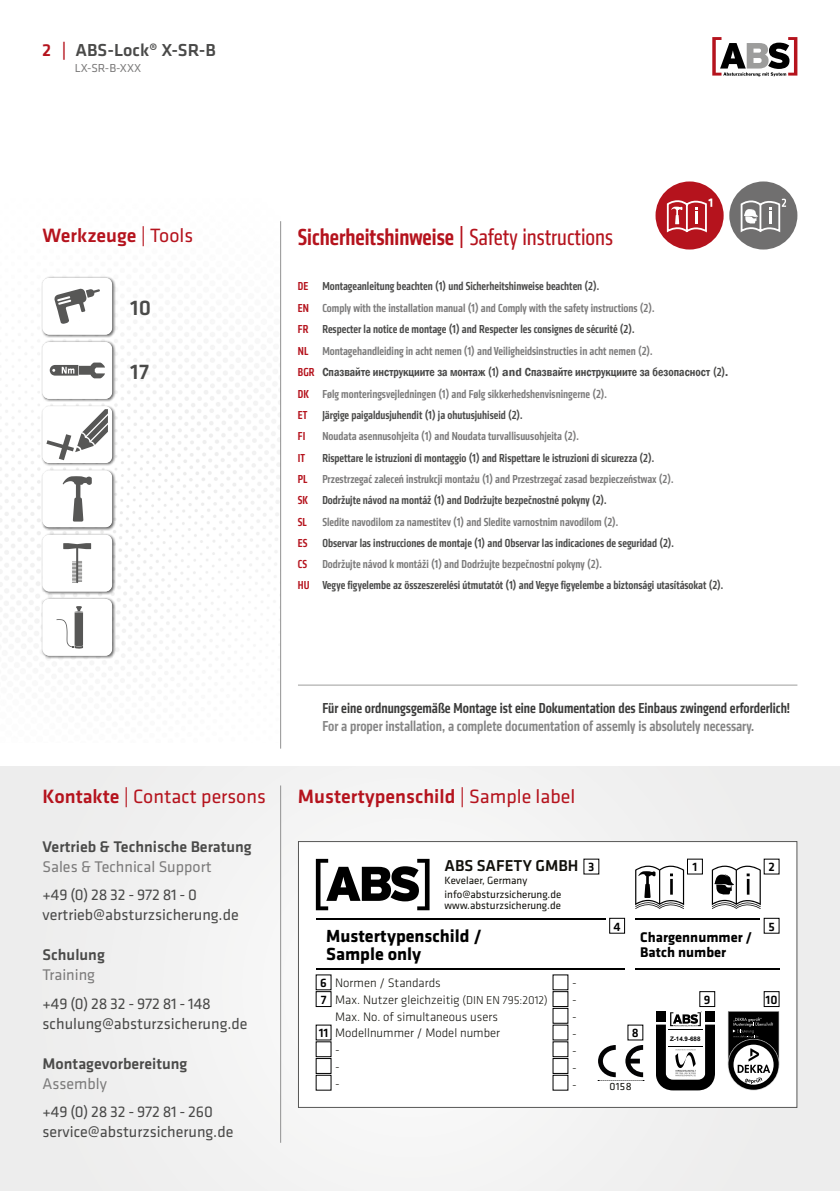
<style>
.page{position:relative;width:840px;height:1191px;background:#fff}
.page>*{position:absolute;margin:0;border:0;box-sizing:border-box;transform-origin:0 0}
.t1{font:500 24px "Klavika Condensed";color:#b5131d}
.t2{font:500 22px "Klavika Basic";color:#4a4a49}
.t3{font:500 20px "Klavika Basic";color:#b5131d}
.t4{font:20px "Klavika Basic";color:#b5131d}
.t5{font:700 18.2px/18.2px "Klavika Basic";color:#000}
.t6{font:500 18px "Klavika Basic";color:#4a4a49}
.t7{font:500 16.4px "Klavika Basic";color:#12110c}
.t8{font:16px/20px "Klavika Basic";color:#4a4a49}
.t9{font:500 16px "Klavika Basic";color:#4a4a49}
.t10{font:16px "Klavika Basic";color:#7c7b7b}
.t11{font:500 15px "Klavika Condensed";color:#3c3c3b}
.t12{font:500 15px "Klavika Condensed";color:#878787}
.t13{font:700 14.6px/15.4px "Klavika Basic";color:#000}
.t14{font:300 12.8px/16.8px "Klavika Basic";color:#12110c;text-align:justify}
.t15{font:500 12.8px/16.8px "Klavika Basic";color:#000}
.t16{font:500 12px/21.2px "Klavika Condensed";color:#4a4a49}
.t17{font:500 12px/21.6px "Klavika Condensed";color:#7c7b7b}
.t18{font:600 12px "Franklin Gothic";color:#4a4a49;scale:.83 1}
.t19{font:12px "Klavika Basic";color:#7c7b7b}
.t20{font:500 12px "Klavika Condensed";color:#b5131d}
.t21{font:10.8px/13.6px "Klavika Basic";color:#12110c}
.t22{font:700 6.2px "Arial";color:#000}
.s1{color:#b5131d}
.s2{font-weight:400}
.s3{color:#4a4a49}
.s4{font-family:"Klavika Condensed";font-weight:500;color:#b5131d}
.s5{font-family:"Klavika Condensed";font-weight:500}
.s6{color:#7c7b7b}
.s7{font-weight:500}
.s8{font-size:11.8px}
</style>
<div class="page">
<svg style="left:712px;top:37px;width:85px;height:39px"></svg>
<div style="left:0;top:766px;width:839px;height:425px;background:#f0f0f0"></div>
<img style="left:0;top:327px;width:280px;height:335px">
<div style="left:41px;top:276px;width:75px;height:62px;background:#000;opacity:.6"></div>
<svg style="left:43px;top:278px;width:69px;height:56px"></svg>
<div style="left:41px;top:340px;width:75px;height:62px;background:#000;opacity:.6"></div>
<svg style="left:43px;top:342px;width:69px;height:57px"></svg>
<div style="left:41px;top:404px;width:75px;height:62px;background:#000;opacity:.6"></div>
<svg style="left:43px;top:406px;width:69px;height:57px"></svg>
<div style="left:41px;top:469px;width:75px;height:62px;background:#000;opacity:.6"></div>
<svg style="left:43px;top:470px;width:69px;height:57px"></svg>
<div style="left:41px;top:533px;width:75px;height:62px;background:#000;opacity:.6"></div>
<svg style="left:43px;top:535px;width:69px;height:56px"></svg>
<div style="left:41px;top:597px;width:75px;height:62px;background:#000;opacity:.6"></div>
<svg style="left:43px;top:599px;width:69px;height:56px"></svg>
<hr style="left:280px;top:785px;width:1px;height:357px;background:#929292">
<div style="left:298px;top:841px;width:498px;height:266px;background:#fff"></div>
<div style="left:552px;top:1041px;width:16px;height:16px;border:1px solid #000"></div>
<div style="left:552px;top:1075px;width:16px;height:15px;border:1px solid #000"></div>
<hr style="left:316px;top:968px;width:308px;height:1px;background:#000">
<hr style="left:316px;top:918px;width:289px;height:1px;background:#000">
<hr style="left:634px;top:968px;width:144px;height:1px;background:#000">
<hr style="left:634px;top:918px;width:125px;height:1px;background:#000">
<div style="left:609px;top:918px;width:15px;height:15px;border:1px solid #000"></div>
<div style="left:316px;top:1075px;width:15px;height:15px;border:1px solid #000"></div>
<svg style="left:316px;top:859px;width:113px;height:51px"></svg>
<svg style="left:635px;top:865px;width:48px;height:44px"></svg>
<svg style="left:711px;top:865px;width:49px;height:44px"></svg>
<svg style="left:656px;top:1011px;width:58px;height:79px"></svg>
<svg style="left:727px;top:1011px;width:51px;height:79px"></svg>
<svg style="left:597px;top:1045px;width:46px;height:36px"></svg>
<div style="left:298px;top:841px;width:499px;height:267px;border:1px solid #575756"></div>
<div style="left:655px;top:181px;width:68px;height:68px;background:#b5131d;border-radius:50%"></div>
<svg style="left:666px;top:198px;width:45px;height:35px"></svg>
<div style="left:729px;top:181px;width:68px;height:68px;background:#706f6f;border-radius:50%"></div>
<svg style="left:740px;top:198px;width:45px;height:35px"></svg>
<hr style="left:280px;top:221px;width:1px;height:527px;background:#929292">
<hr style="left:298px;top:685px;width:499px;height:1px;background:#9d9d9c">
<h3 class="t6" style="left:42px;top:38px;width:175px"><span class="s1">2 |</span> ABS-Lock® X-SR-B</h3>
<p class="t19" style="left:75px;top:60px;width:68px">LX-SR-B-XXX</p>
<h3 class="t3" style="left:43px;top:222px;width:152px">Werkzeuge <span class="s2">| Tools</span></h3>
<h2 class="t2" style="left:130px;top:292px;width:22px">10</h2>
<h2 class="t2" style="left:130px;top:356px;width:20px">17</h2>
<h1 class="t1" style="left:298px;top:222px;width:316px">Sicherheitshinweise <span class="s2">| Safety instructions</span></h1>
<p class="t17" style="left:298px;top:275px;width:358px"><span class="s1">DE</span> <span class="s3">Montageanleitung beachten (1) und Sicherheitshinweise beachten (2).<br></span><span class="s1">EN</span> Comply with the installation manual (1) and Comply with the safety instructions (2).<br><span class="s1">FR</span> <span class="s3">Respecter la notice de montage (1) and Respecter les consignes de sécurité (2).<br></span><span class="s1">NL</span> Montagehandleiding in acht nemen (1) and Veiligheidsinstructies in acht nemen (2).</p>
<p class="t18" style="left:298px;top:365px;width:519px"><span class="s4">BGR</span> Спазвайте инструкциите за монтаж <span class="s5">(1)</span> and Спазвайте инструкциите за безопасност <span class="s5">(2)</span>.</p>
<p class="t17" style="left:298px;top:383px;width:310px"><span class="s1">DK</span> Følg monteringsvejledningen (1) and Følg sikkerhedshenvisningerne (2).<br><span class="s1">ET</span> <span class="s3">Järgige paigaldusjuhendit (1) ja ohutusjuhiseid (2).<br></span><span class="s1">FI</span></p>
<p class="t17" style="left:322px;top:425px;width:258px">Noudata asennusohjeita (1) and Noudata turvallisuusohjeita (2).</p>
<p class="t16" style="left:298px;top:447px;width:377px;text-indent:24px">Rispettare le istruzioni di montaggio (1) and Rispettare le istruzioni di sicurezza (2).<br><span class="s1">PL</span> <span class="s6">Przestrzegać zaleceń instrukcji montażu (1) and Przestrzegać zasad bezpieczeństwax (2).<br></span><span class="s1">SK</span> Dodržujte návod na montáž (1) and Dodržujte bezpečnostné pokyny (2).<br><span class="s1">SL</span></p>
<p class="t20" style="left:298px;top:450px;width:9px">IT</p>
<p class="t16" style="left:298px;top:511px;width:377px;text-indent:24px"><span class="s6">Sledite navodilom za namestitev (1) and Sledite varnostnim navodilom (2).<br></span><span class="s1">ES</span> Observar las instrucciones de montaje (1) and Observar las indicaciones de seguridad (2).<br><span class="s1">CS</span></p>
<p class="t16" style="left:298px;top:553px;width:426px;text-indent:24px"><span class="s6">Dodržujte návod k montáži (1) and Dodržujte bezpečnostní pokyny (2).<br></span><span class="s1">HU</span> Vegye figyelembe az összeszerelési útmutatót (1) and Vegye figyelembe a biztonsági utasításokat (2).</p>
<h3 class="t4" style="left:43px;top:783px;width:225px"><span class="s7">Kontakte</span> | Contact persons</h3>
<h3 class="t9" style="left:43px;top:835px;width:211px">Vertrieb &amp; Technische Beratung</h3>
<h3 class="t10" style="left:43px;top:856px;width:170px">Sales &amp; Technical Support</h3>
<h3 class="t8" style="left:43px;top:884px;width:198px">+49 (0) 28 32 - 972 81 - 0 vertrieb@absturzsicherung.de</h3>
<h3 class="t9" style="left:43px;top:944px;width:64px">Schulung</h3>
<h3 class="t10" style="left:43px;top:964px;width:54px">Training</h3>
<h3 class="t8" style="left:43px;top:993px;width:206px">+49 (0) 28 32 - 972 81 - 148 schulung@absturzsicherung.de</h3>
<h3 class="t9" style="left:43px;top:1052px;width:146px">Montagevorbereitung</h3>
<h3 class="t10" style="left:43px;top:1073px;width:66px">Assembly</h3>
<h3 class="t8" style="left:43px;top:1101px;width:192px">+49 (0) 28 32 - 972 81 - 260 service@absturzsicherung.de</h3>
<p class="t11" style="left:322px;top:699px;width:469px">Für eine ordnungsgemäße Montage ist eine Dokumentation des Einbaus zwingend erforderlich!</p>
<p class="t12" style="left:322px;top:717px;width:433px">For a proper installation, a complete documentation of assemly is absolutely necessary.</p>
<h3 class="t3" style="left:298px;top:783px;width:279px">Mustertypenschild <span class="s2">| Sample label</span></h3>
<h3 class="t7" style="left:444px;top:854px;width:135px">ABS SAFETY GMBH</h3>
<p class="t21" style="left:444px;top:873px;width:118px">Kevelaer, Germany info@absturzsicherung.de</p>
<p class="t21" style="left:444px;top:898px;width:118px">www.absturzsicherung.de</p>
<h3 class="t5" style="left:326px;top:926px;width:157px">Mustertypenschild /<br>Sample only</h3>
<p class="t15" style="left:320px;top:974px;width:8px">6<br>7</p>
<p class="t15" style="left:318px;top:1024px;width:11px">11</p>
<p class="t14" style="left:335px;top:974px;width:214px;text-align:left">Normen / Standards<br>Max. Nutzer gleichzeitig <span class="s8">(DIN EN 795:2012)<br></span>Max. No. of simultaneous users<br>Modellnummer / Model number<br>-<br>-<br>-</p>
<p class="t14" style="left:571px;top:974px;width:6px">- - - - -</p>
<p class="t15" style="left:588px;top:858px;width:8px">3</p>
<p class="t15" style="left:692px;top:858px;width:6px">1</p>
<p class="t15" style="left:768px;top:858px;width:8px">2</p>
<p class="t15" style="left:613px;top:917px;width:9px">4</p>
<p class="t15" style="left:768px;top:917px;width:8px">5</p>
<p class="t13" style="left:640px;top:928px;width:113px">Chargennummer /<br>Batch number</p>
<p class="t15" style="left:703px;top:991px;width:8px">9</p>
<p class="t22" style="left:669px;top:1034px;width:32px">Z-14.9-688</p>
<p class="t15" style="left:765px;top:991px;width:14px">10</p>
<p class="t15" style="left:631px;top:1024px;width:8px">8</p>
<p class="t21" style="left:609px;top:1079px;width:24px">0158</p>
</div>
